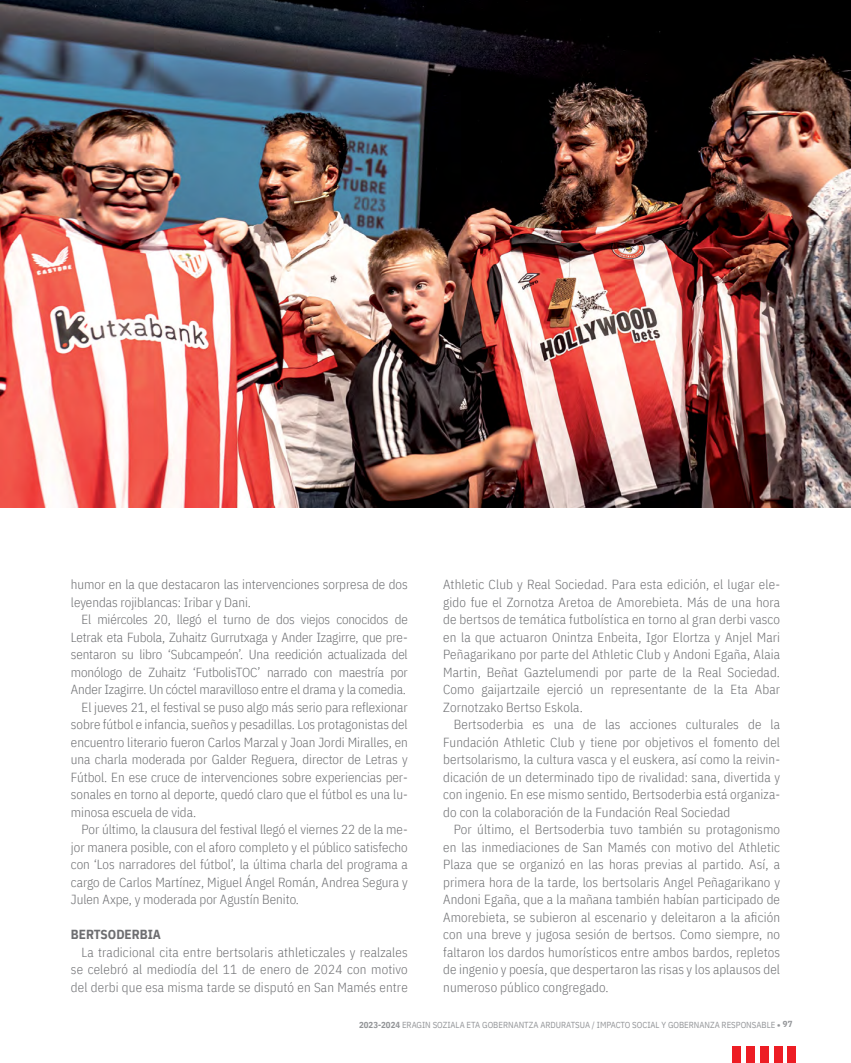
<style>
.page{position:relative;width:851px;height:1063px;background:#fff}
.page>*{position:absolute;margin:0;border:0;box-sizing:border-box;transform-origin:0 0}
.t1{font:300 13.12px/17.5px "IBM Plex Sans Cond";color:#6d6e71;text-align:justify}
.t2{font:700 13.12px "IBM Plex Sans Cond";color:#6d6e71}
.t3{font:8.75px "IBM Plex Sans Cond";color:#939598}
.s1{font-weight:700}
</style>
<div class="page">
<div style="left:787px;top:1046px;width:8px;height:17px;background:#ed1d24"></div>
<div style="left:773px;top:1046px;width:9px;height:17px;background:#ed1d24"></div>
<div style="left:760px;top:1046px;width:8px;height:17px;background:#ed1d24"></div>
<div style="left:746px;top:1046px;width:8px;height:17px;background:#ed1d24"></div>
<div style="left:732px;top:1046px;width:8px;height:17px;background:#ed1d24"></div>
<img style="left:0;top:0;width:850px;height:507px">
<p class="t1" style="left:71px;top:575px;width:338px">humor en la que destacaron las intervenciones sorpresa de dos leyendas rojiblancas: Iribar y Dani.</p>
<p class="t1" style="left:81px;top:610px;width:327px">El miércoles 20, llegó el turno de dos viejos conocidos de</p>
<p class="t1" style="left:71px;top:627px;width:338px">Letrak eta Fubola, Zuhaitz Gurrutxaga y Ander Izagirre, que pre-</p>
<p class="t1" style="left:71px;top:645px;width:338px">sentaron su libro ‘Subcampeón’. Una reedición actualizada del</p>
<p class="t1" style="left:71px;top:662px;width:338px">monólogo de Zuhaitz ‘FutbolisTOC’ narrado con maestría por</p>
<p class="t1" style="left:71px;top:680px;width:336px">Ander Izagirre. Un cóctel maravilloso entre el drama y la comedia.</p>
<p class="t1" style="left:81px;top:697px;width:327px">El jueves 21, el festival se puso algo más serio para reflexionar</p>
<p class="t1" style="left:71px;top:715px;width:338px">sobre fútbol e infancia, sueños y pesadillas. Los protagonistas del</p>
<p class="t1" style="left:71px;top:732px;width:338px">encuentro literario fueron Carlos Marzal y Joan Jordi Miralles, en</p>
<p class="t1" style="left:71px;top:750px;width:338px">una charla moderada por Galder Reguera, director de Letras y</p>
<p class="t1" style="left:71px;top:767px;width:338px">Fútbol. En ese cruce de intervenciones sobre experiencias per-</p>
<p class="t1" style="left:71px;top:785px;width:338px">sonales en torno al deporte, quedó claro que el fútbol es una lu-</p>
<p class="t1" style="left:71px;top:802px;width:127px">minosa escuela de vida.</p>
<p class="t1" style="left:81px;top:820px;width:327px">Por último, la clausura del festival llegó el viernes 22 de la me-</p>
<p class="t1" style="left:71px;top:837px;width:338px">jor manera posible, con el aforo completo y el público satisfecho</p>
<p class="t1" style="left:71px;top:855px;width:338px">con ‘Los narradores del fútbol’, la última charla del programa a</p>
<p class="t1" style="left:71px;top:872px;width:338px">cargo de Carlos Martínez, Miguel Ángel Román, Andrea Segura y</p>
<p class="t1" style="left:71px;top:890px;width:229px">Julen Axpe, y moderada por Agustín Benito.</p>
<p class="t2" style="left:71px;top:924px;width:92px">BERTSODERBIA</p>
<p class="t1" style="left:71px;top:942px;width:338px;text-indent:11px">La tradicional cita entre bertsolaris athleticzales y realzales se celebró al mediodía del 11 de enero de 2024 con motivo del derbi que esa misma tarde se disputó en San Mamés entre</p>
<p class="t1" style="left:443px;top:575px;width:338px">Athletic Club y Real Sociedad. Para esta edición, el lugar ele&shy;gido fue el Zornotza Aretoa de Amorebieta. Más de una hora de bertsos de temática futbolística en torno al gran derbi vasco en la que actuaron Onintza Enbeita, Igor Elortza y Anjel Mari Peñagarikano por parte del Athletic Club y Andoni Egaña, Alaia Martin, Beñat Gaztelumendi por parte de la Real Sociedad.<br>Como gaijartzaile ejerció un representante de la Eta Abar Zornotzako Bertso Eskola.</p>
<p class="t1" style="left:443px;top:715px;width:338px;text-indent:11px">Bertsoderbia es una de las acciones culturales de la Fundación Athletic Club y tiene por objetivos el fomento del bertsolarismo, la cultura vasca y el euskera, así como la reivin&shy;dicación de un determinado tipo de rivalidad: sana, divertida y con ingenio. En ese mismo sentido, Bertsoderbia está organiza&shy;do con la colaboración de la Fundación Real Sociedad</p>
<p class="t1" style="left:443px;top:820px;width:338px;text-indent:11px">Por último, el Bertsoderbia tuvo también su protagonismo en las inmediaciones de San Mamés con motivo del Athletic Plaza que se organizó en las horas previas al partido. Así, a primera hora de la tarde, los bertsolaris Angel Peñagarikano y Andoni Egaña, que a la mañana también habían participado de Amorebieta, se subieron al escenario y deleitaron a la afición con una breve y jugosa sesión de bertsos. Como siempre, no faltaron los dardos humorísticos entre ambos bardos, repletos de ingenio y poesía, que despertaron las risas y los aplausos del numeroso público congregado.</p>
<p class="t3" style="left:359px;top:1018px;width:434px"><span class="s1">2023-2024</span> ERAGIN SOZIALA ETA GOBERNANTZA ARDURATSUA / IMPACTO SOCIAL Y GOBERNANZA RESPONSABLE <span class="s1">• 97</span></p>
</div>
